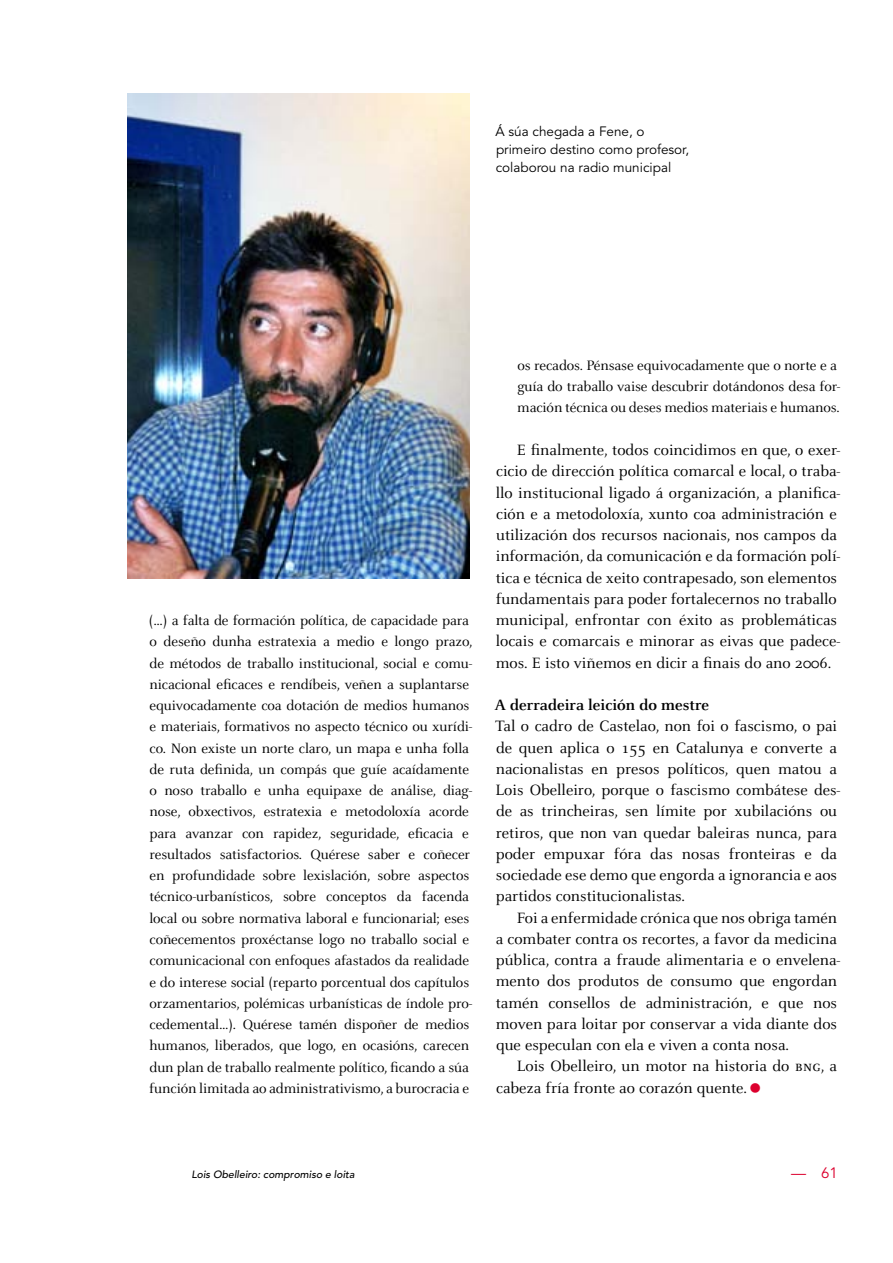
<style>
.page{position:relative;width:893px;height:1263px;background:#fff}
.page>*{position:absolute;margin:0;border:0;box-sizing:border-box;transform-origin:0 0}
.t1{font:16.5px/21.3px "Celeste";color:#000}
.t2{font:700 16.5px "Celeste";color:#000}
.t3{font:15px/21.3px "Celeste";letter-spacing:-.01em;color:#000}
.t4{font:15px "Avenir";color:#dc002e}
.t5{font:13.5px/18px "Avenir";color:#000}
.t6{font:italic 500 10.5px "Avenir";color:#000}
.s1{font-family:"Celeste Caps"}
.s2{color:#dc002e}
</style>
<div class="page">
<img style="left:128px;top:94px;width:342px;height:484px">
<p class="t5" style="left:495px;top:123px;width:195px">Á súa chegada a Fene, o primeiro destino como profesor, colaborou na radio municipal</p>
<p class="t3" style="left:149px;top:610px;width:325px">(…) a falta de formación política, de capacidade para o deseño dunha estratexia a medio e longo prazo, de métodos de traballo institucional, social e comu‑ nicacional eficaces e rendíbeis, veñen a suplantarse equivocadamente coa dotación de medios humanos e materiais, formativos no aspecto técnico ou xurídi‑ co. Non existe un norte claro, un mapa e unha folla de ruta definida, un compás que guíe acaídamente o noso traballo e unha equipaxe de análise, diag‑ nose, obxectivos, estratexia e metodoloxía acorde para avanzar con rapidez, seguridade, eficacia e resultados satisfactorios. Quérese saber e coñecer en profundidade sobre lexislación, sobre aspectos técnico‑urbanísticos, sobre conceptos da facenda local ou sobre normativa laboral e funcionarial; eses coñecementos proxéctanse logo no traballo social e comunicacional con enfoques afastados da realidade e do interese social (reparto porcentual dos capítulos orzamentarios, polémicas urbanísticas de índole pro‑ cedemental…). Quérese tamén dispoñer de medios humanos, liberados, que logo, en ocasións, carecen dun plan de traballo realmente político, ficando a súa función limitada ao administrativismo, a burocracia e</p>
<p class="t3" style="left:517px;top:355px;width:324px">os recados. Pénsase equivocadamente que o norte e a guía do traballo vaise descubrir dotándonos desa for‑ mación técnica ou deses medios materiais e humanos.</p>
<p class="t1" style="left:496px;top:440px;width:346px;text-indent:21px">E finalmente, todos coincidimos en que, o exer‑ cicio de dirección política comarcal e local, o traba‑ llo institucional ligado á organización, a planifica‑ ción e a metodoloxía, xunto coa administración e utilización dos recursos nacionais, nos campos da información, da comunicación e da formación polí‑ tica e técnica de xeito contrapesado, son elementos fundamentais para poder fortalecernos no traballo municipal, enfrontar con éxito as problemáticas locais e comarcais e minorar as eivas que padece‑ mos. E isto viñemos en dicir a finais do ano 2006.</p>
<p class="t2" style="left:494px;top:696px;width:216px">A derradeira leición do mestre</p>
<p class="t1" style="left:495px;top:716px;width:347px">Tal o cadro de Castelao, non foi o fascismo, o pai de quen aplica o 155 en Catalunya e converte a nacionalistas en presos políticos, quen matou a Lois Obelleiro, porque o fascismo combátese des‑ de as trincheiras, sen límite por xubilacións ou retiros, que non van quedar baleiras nunca, para poder empuxar fóra das nosas fronteiras e da sociedade ese demo que engorda a ignorancia e aos partidos constitucionalistas.</p>
<p class="t1" style="left:496px;top:907px;width:346px;text-indent:21px">Foi a enfermidade crónica que nos obriga tamén a combater contra os recortes, a favor da medicina pública, contra a fraude alimentaria e o envelena‑ mento dos produtos de consumo que engordan tamén consellos de administración, e que nos moven para loitar por conservar a vida diante dos que especulan con ela e viven a conta nosa.</p>
<p class="t1" style="left:496px;top:1056px;width:342px;text-indent:21px">Lois Obelleiro, un motor na historia do <span class="s1">bng</span>, a cabeza fría fronte ao corazón quente.<span class="s2">●</span></p>
<p class="t6" style="left:191px;top:1168px;width:165px">Lois Obelleiro: compromiso e loita</p>
<p class="t4" style="left:791px;top:1164px;width:48px">— 61</p>
</div>
